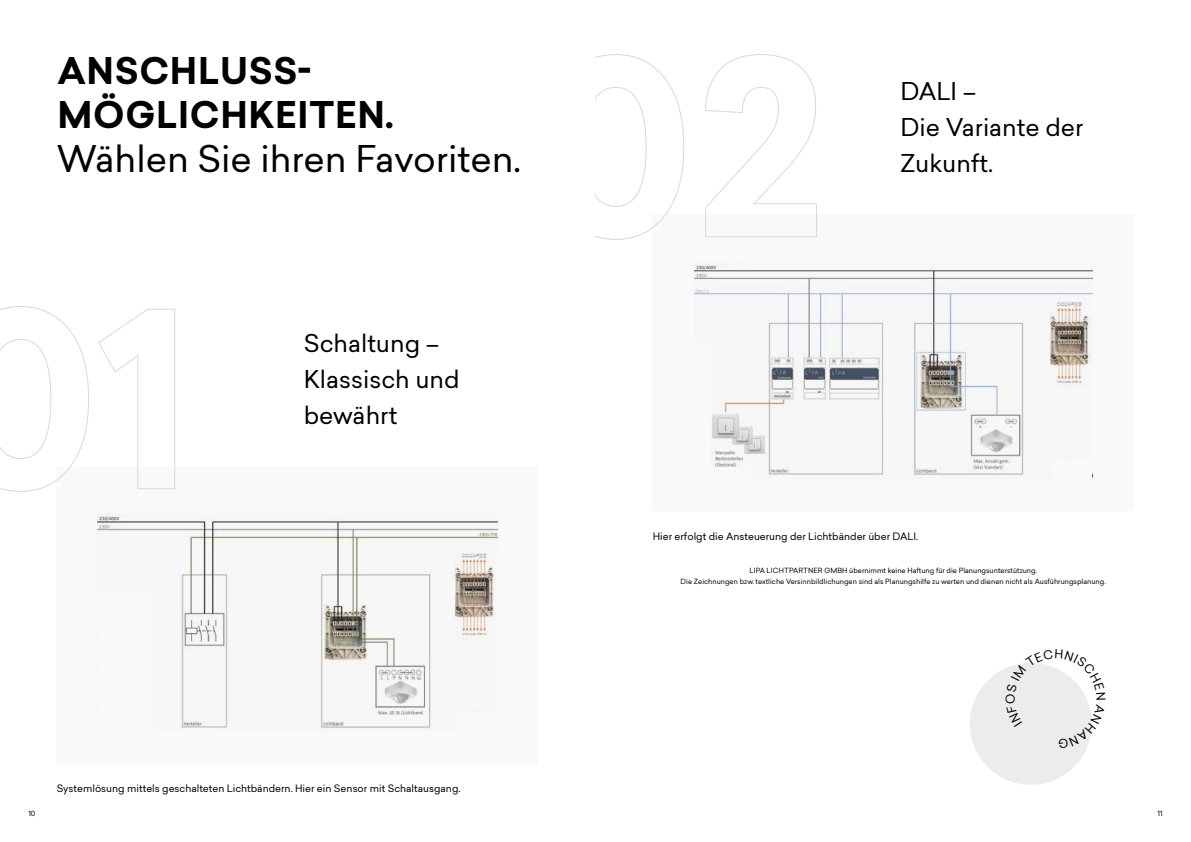
<style>
.page{position:relative;width:1191px;height:842px;background:#fff}
.page>*{position:absolute;margin:0;border:0;box-sizing:border-box;transform-origin:0 0}
.t1{font:700 36px/44px "Sailec";letter-spacing:.02em;color:#000}
.t2{font:36px "Sailec";color:#000}
.t3{font:24px/36px "Sailec";color:#000}
.t4{font:12px "Sailec";color:#000}
.t5{font:10px "Sailec";color:#000}
.t6{font:7px/11px "Sailec";color:#000;text-align:center}
</style>
<div class="page">
<div style="left:57px;top:467px;width:480px;height:296px;background:#f9f9f9"></div>
<div style="left:652px;top:215px;width:481px;height:296px;background:#f9f9f9"></div>
<div style="left:969px;top:663px;width:123px;height:122px;background:#ebecec;border-radius:50%"></div>
<img style="left:98px;top:516px;width:400px;height:213px">
<div style="left:459px;top:712px;width:39px;height:47px;background:#fff"></div>
<div style="left:98px;top:594px;width:54px;height:161px;background:#fff"></div>
<img style="left:694px;top:265px;width:398px;height:210px">
<div style="left:1053px;top:460px;width:39px;height:42px;background:#fff"></div>
<div style="left:694px;top:342px;width:15px;height:160px;background:#fff"></div>
<div style="left:694px;top:467px;width:55px;height:35px;background:#fff"></div>
<h1 class="t1" style="left:57px;top:49px;width:338px">ANSCHLUSS-<br>MÖGLICHKEITEN.</h1>
<h1 class="t2" style="left:57px;top:133px;width:466px">Wählen Sie ihren Favoriten.</h1>
<h2 class="t3" style="left:304px;top:325px;width:158px">Schaltung –<br>Klassisch und bewährt</h2>
<h3 class="t5" style="left:57px;top:782px;width:405px">Systemlösung mittels geschalteten Lichtbändern. Hier ein Sensor mit Schaltausgang.</h3>
<h2 class="t3" style="left:900px;top:72px;width:184px">DALI –<br>Die Variante der<br>Zukunft.</h2>
<h3 class="t5" style="left:652px;top:529px;width:267px">Hier erfolgt die Ansteuerung der Lichtbänder über DALI.</h3>
<p class="t6" style="left:680px;top:565px;width:427px">LIPA LICHTPARTNER GMBH übernimmt keine Haftung für die Planungsunterstützung.<br>Die Zeichnungen bzw. textliche Versinnbildlichungen sind als Planungshilfe zu werten und dienen nicht als Ausführungsplanung.</p>
<h3 class="t4" style="left:1002px;top:704px;width:12px;rotate:-90deg">O</h3>
<p class="t6" style="left:28px;top:808px;width:9px">10</p>
<p class="t6" style="left:1157px;top:808px;width:7px">11</p>
</div>
